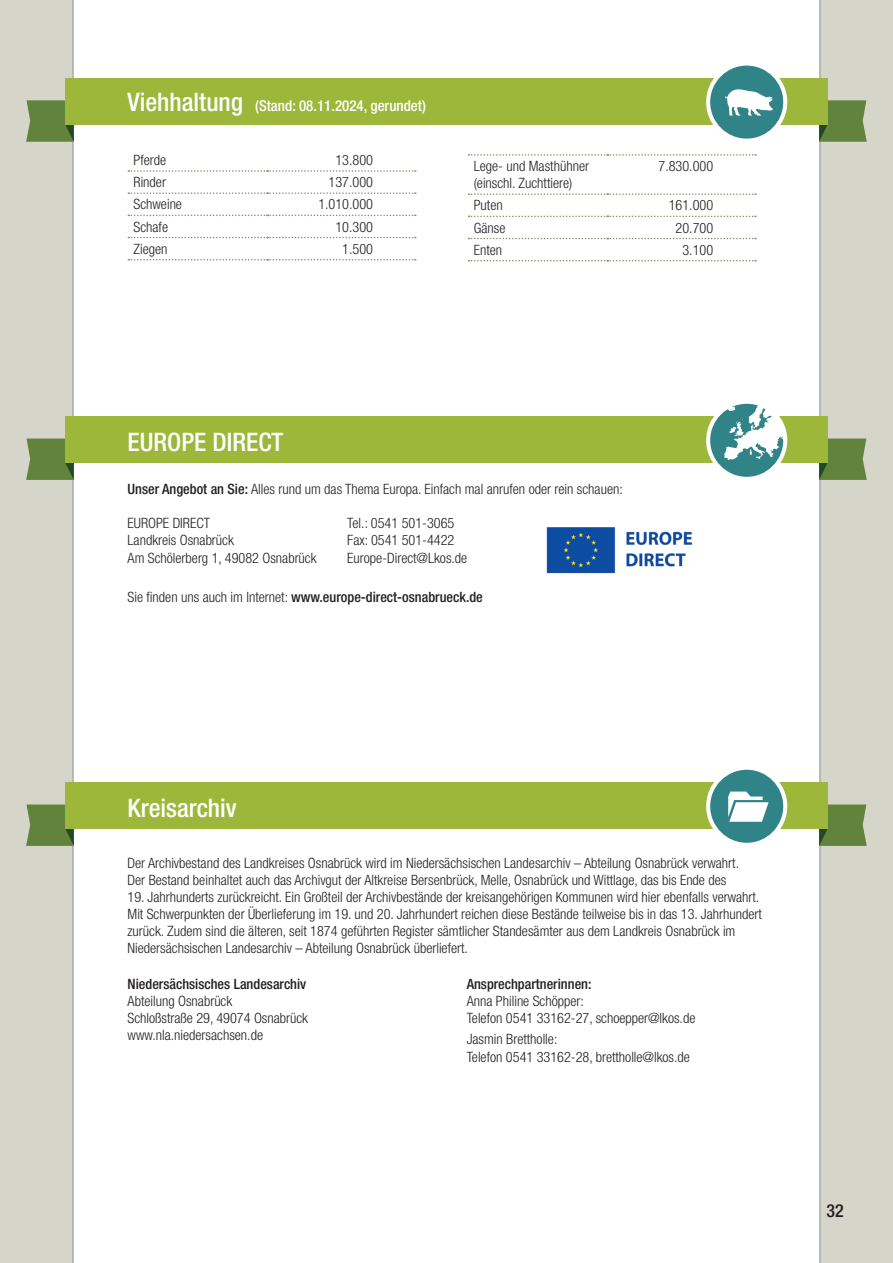
<style>
.page{position:relative;width:893px;height:1263px;background:#fff}
.page>*{position:absolute;margin:0;border:0;box-sizing:border-box;transform-origin:0 0}
.t1{font:500 condensed 25.5px "Helvetica Neue LT Std";color:#fff}
.t2{font:500 condensed 18px "Helvetica Neue LT Std";color:#231f20}
.t3{font:500 condensed 15px "Helvetica Neue LT Std";color:#fff}
.t4{font:300 condensed 14.25px/22.2px "Helvetica Neue LT Std";color:#231f20}
.t5{font:500 condensed 14.25px "Helvetica Neue LT Std";color:#231f20}
.s1{font-size:25.5px}
.s2{font-weight:500}
.s3{font-weight:300}
</style>
<div class="page">
<div style="left:0;top:0;width:72px;height:1263px;background:#d6d5ca"></div>
<div style="left:821px;top:0;width:72px;height:1263px;background:#d6d5ca"></div>
<hr style="left:72px;top:0;width:2px;height:1263px;background:#a4abae">
<hr style="left:819px;top:0;width:2px;height:1263px;background:#a4abae">
<svg style="left:26px;top:100px;width:48px;height:42px;background:#668644"></svg>
<svg style="left:819px;top:100px;width:48px;height:42px;background:#668644"></svg>
<div style="left:65px;top:79px;width:426px;height:46px;background:#9db73b"></div>
<div style="left:402px;top:79px;width:426px;height:46px;background:#9db73b"></div>
<div style="left:708px;top:64px;width:77px;height:77px;background:#308487;border-radius:50%"></div>
<div style="left:706px;top:62px;width:81px;height:81px;border:4px solid #fff;border-radius:50%"></div>
<svg style="left:725px;top:89px;width:48px;height:27px"></svg>
<svg style="left:468px;top:260px;width:288px;height:1px"></svg>
<svg style="left:468px;top:238px;width:288px;height:1px"></svg>
<svg style="left:468px;top:216px;width:288px;height:1px"></svg>
<svg style="left:468px;top:193px;width:288px;height:2px"></svg>
<svg style="left:468px;top:154px;width:288px;height:2px"></svg>
<svg style="left:128px;top:259px;width:288px;height:1px"></svg>
<svg style="left:128px;top:237px;width:288px;height:1px"></svg>
<svg style="left:128px;top:215px;width:288px;height:1px"></svg>
<svg style="left:128px;top:192px;width:288px;height:2px"></svg>
<svg style="left:128px;top:170px;width:288px;height:2px"></svg>
<svg style="left:26px;top:438px;width:48px;height:42px;background:#668644"></svg>
<svg style="left:819px;top:438px;width:48px;height:42px;background:#668644"></svg>
<div style="left:65px;top:417px;width:426px;height:46px;background:#9db73b"></div>
<div style="left:402px;top:417px;width:426px;height:46px;background:#9db73b"></div>
<svg style="left:708px;top:402px;width:77px;height:77px"></svg>
<svg style="left:724px;top:405px;width:61px;height:55px;background:#a0c6c6"></svg>
<div style="left:706px;top:400px;width:81px;height:81px;border:4px solid #fff;border-radius:50%"></div>
<img style="left:546px;top:527px;width:147px;height:47px">
<svg style="left:26px;top:804px;width:48px;height:42px;background:#668644"></svg>
<svg style="left:819px;top:804px;width:48px;height:42px;background:#668644"></svg>
<div style="left:65px;top:783px;width:426px;height:46px;background:#9db73b"></div>
<div style="left:402px;top:783px;width:426px;height:46px;background:#9db73b"></div>
<div style="left:708px;top:768px;width:77px;height:77px;background:#308487;border-radius:50%"></div>
<div style="left:706px;top:766px;width:81px;height:81px;border:4px solid #fff;border-radius:50%"></div>
<svg style="left:728px;top:791px;width:41px;height:31px"></svg>
<h1 class="t3" style="left:128px;top:96px;width:300px"><span class="s1">Viehhaltung</span> (Stand: 08.11.2024, gerundet)</h1>
<p class="t4" style="left:134px;top:149px;width:50px">Pferde<br>Rinder<br>Schweine<br>Schafe<br>Ziegen</p>
<p class="t4" style="left:318px;top:149px;width:56px;text-align:right">13.800<br>137.000<br>1.010.000<br>10.300<br>1.500</p>
<p class="t4" style="left:474px;top:157px;width:117px;line-height:17.1px">Lege- und Masthühner (einschl. Zuchttiere)</p>
<p class="t4" style="left:474px;top:194px;width:33px">Puten<br>Gänse<br>Enten</p>
<p class="t4" style="left:658px;top:155px;width:56px">7.830.000</p>
<p class="t4" style="left:669px;top:194px;width:46px;text-align:right">161.000<br>20.700<br>3.100</p>
<p class="t1" style="left:128px;top:427px;width:157px">EUROPE DIRECT</p>
<p class="t4" style="left:128px;top:478px;width:497px"><span class="s2">Unser Angebot an Sie:</span> Alles rund um das Thema Europa. Einfach mal anrufen oder rein schauen:</p>
<p class="t4" style="left:128px;top:512px;width:84px">EUROPE DIRECT</p>
<p class="t4" style="left:347px;top:512px;width:109px">Tel.: 0541 501-3065</p>
<p class="t4" style="left:128px;top:529px;width:108px">Landkreis Osnabrück</p>
<p class="t4" style="left:347px;top:529px;width:109px">Fax: 0541 501-4422</p>
<p class="t4" style="left:128px;top:546px;width:190px">Am Schölerberg 1, 49082 Osnabrück</p>
<p class="t4" style="left:347px;top:546px;width:122px">Europe-Direct@Lkos.de</p>
<p class="t5" style="left:128px;top:588px;width:357px"><span class="s3">Sie fnden uns auch im Internet:</span> www.europe-direct-osnabrueck.de</p>
<p class="t1" style="left:128px;top:793px;width:111px">Kreisarchiv</p>
<p class="t4" style="left:128px;top:854px;width:613px;line-height:17.1px">Der Archivbestand des Landkreises Osnabrück wird im Niedersächsischen Landesarchiv – Abteilung Osnabrück verwahrt.<br>Der Bestand beinhaltet auch das Archivgut der Alt kreise Bersenbrück, Melle, Osnabrück und Wittlage, das bis Ende des</p>
<p class="t4" style="left:128px;top:888px;width:636px;line-height:17.1px">19. Jahrhunderts zurückreicht. Ein Großteil der Archivbestände der kreisangehörigen Kommunen wird hier ebenfalls verwahrt.<br>Mit Schwerpunkten der Überlieferung im 19. und 20. Jahrhundert reichen diese Bestände teilweise bis in das 13. Jahrhundert zurück. Zudem sind die älteren, seit 1874 geführten Register sämtlicher Standesämter aus dem Landkreis Osnabrück im Niedersächsischen Landesarchiv – Abteilung Osnabrück überliefert.</p>
<p class="t5" style="left:128px;top:975px;width:180px">Niedersächsisches Landesarchiv</p>
<p class="t5" style="left:467px;top:975px;width:126px">Ansprechpartnerinnen:</p>
<p class="t4" style="left:128px;top:990px;width:106px">Abteilung Osnabrück</p>
<p class="t4" style="left:467px;top:990px;width:119px">Anna Philine Schöpper:</p>
<p class="t4" style="left:128px;top:1007px;width:182px">Schloßstraße 29, 49074 Osnabrück</p>
<p class="t4" style="left:467px;top:1007px;width:230px">Telefon 0541 33162-27, schoepper@lkos.de</p>
<p class="t4" style="left:128px;top:1024px;width:137px">www.nla.niedersachsen.de</p>
<p class="t4" style="left:467px;top:1028px;width:92px">Jasmin Brettholle:</p>
<p class="t4" style="left:467px;top:1045px;width:225px">Telefon 0541 33162-28, brettholle@lkos.de</p>
<p class="t2" style="left:827px;top:1200px;width:19px">32</p>
</div>
